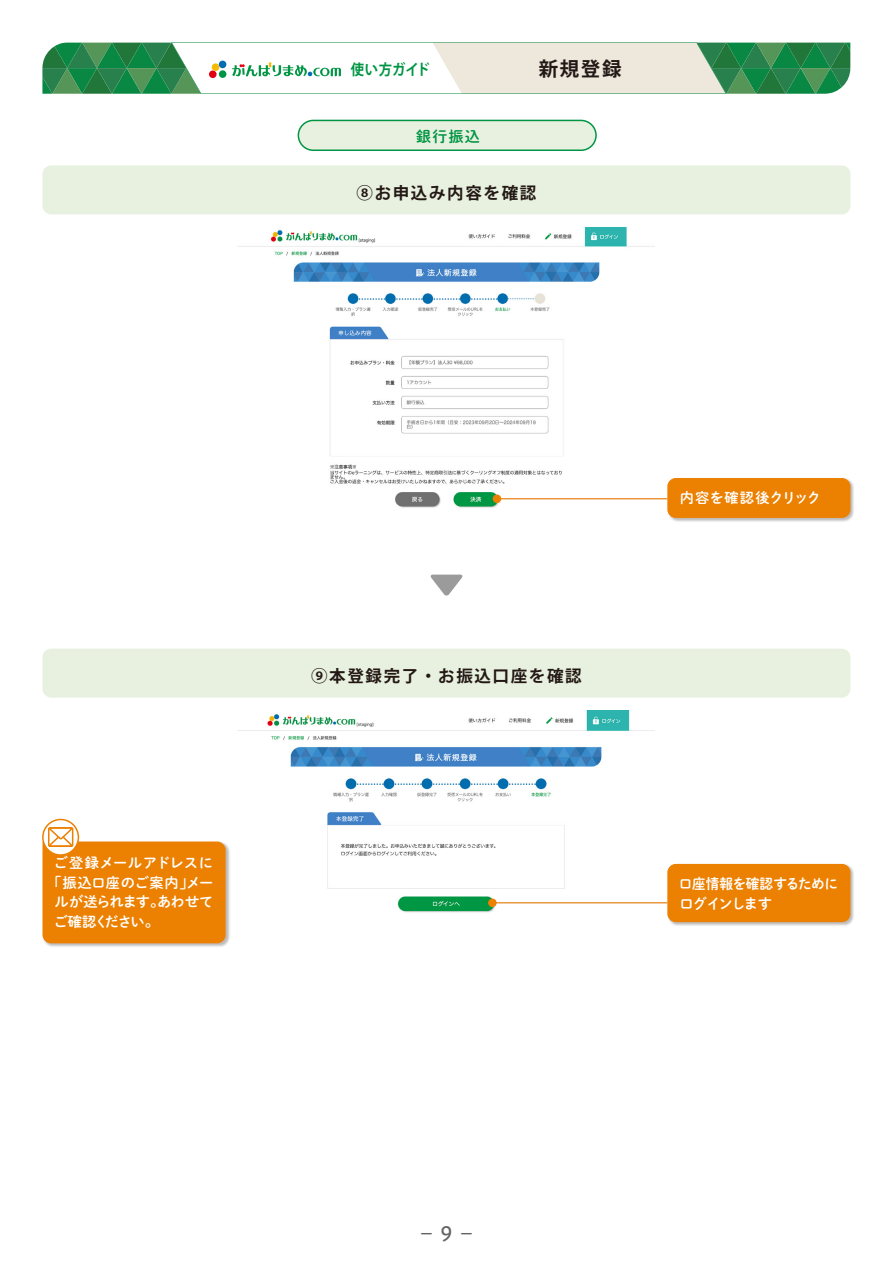
<style>
.page{position:relative;width:893px;height:1263px;background:#fff}
.page>*{position:absolute;margin:0;border:0;box-sizing:border-box;transform-origin:0 0}
.t1{font:700 19.5px "Koz Go Pr 6 N";color:#231815}
.t2{font:19.5px "Hiragino UD Sans R Std N W5";color:#656464}
.t3{font:700 16.5px "Koz Go Pr 6 N";letter-spacing:.1em;color:#231815}
.t4{font:700 15px "Koz Go Pr 6 N";color:#009544;scale:.89 1}
.t5{font:15px "Shuei M Go Std B";color:#009544}
.t6{font:14.25px/19.5px "Shuei M Go Std B";letter-spacing:-.045em;color:#fff;scale:.96 1}
.t7{font:14.25px "Shuei M Go Std B";letter-spacing:.015em;color:#fff}
.t8{font:14.25px "Shuei M Go Std B";letter-spacing:-.045em;color:#fff}
.t9{font:14.25px "Shuei M Go Std B";letter-spacing:.035em;color:#fff}
.t10{font:14.25px "Shuei M Go Std B";letter-spacing:.03em;color:#fff}
.t11{font:14.25px "Shuei M Go Std B";letter-spacing:-.1em;color:#fff}
</style>
<div class="page">
<img style="left:238px;top:710px;width:416px;height:203px">
<img style="left:238px;top:227px;width:416px;height:281px">
<svg style="left:42px;top:42px;width:808px;height:52px"></svg>
<div style="left:209px;top:70px;width:8px;height:8px;background:#e20012;border-radius:50%"></div>
<div style="left:212px;top:63px;width:7px;height:8px;background:#f6bb00;border-radius:50%"></div>
<div style="left:219px;top:61px;width:7px;height:7px;background:#036eb4;border-radius:50%"></div>
<div style="left:219px;top:70px;width:7px;height:8px;background:#009544;border-radius:50%"></div>
<hr style="left:492px;top:902px;width:175px;height:1px;background:#e37600">
<div style="left:488px;top:898px;width:9px;height:9px;background:#ec8000;border-radius:50%"></div>
<img style="left:666px;top:863px;width:188px;height:63px">
<div style="left:667px;top:864px;width:183px;height:58px;background:#ec8000"></div>
<hr style="left:497px;top:498px;width:170px;height:1px;background:#e37600">
<div style="left:493px;top:494px;width:8px;height:9px;background:#ec8000;border-radius:50%"></div>
<img style="left:666px;top:480px;width:188px;height:42px">
<div style="left:667px;top:478px;width:183px;height:40px;background:#ec8000"></div>
<svg style="left:430px;top:575px;width:33px;height:21px"></svg>
<div style="left:42px;top:165px;width:808px;height:49px;background:#e8f1df;border-radius:9px"></div>
<div style="left:42px;top:649px;width:808px;height:48px;background:#e8f1df;border-radius:9px"></div>
<div style="left:298px;top:120px;width:298px;height:30px;background:#e8f1df;border-radius:15px"></div>
<div style="left:298px;top:120px;width:299px;height:31px;border:2px solid #009544;border-radius:15px"></div>
<img style="left:42px;top:842px;width:188px;height:105px">
<svg style="left:43px;top:819px;width:35px;height:36px"></svg>
<div style="left:42px;top:819px;width:37px;height:37px;border:2px solid #ec8000;border-radius:50%"></div>
<svg style="left:43px;top:826px;width:183px;height:117px;background:#ee9123"></svg>
<p class="t4" style="left:351px;top:61px;width:90px">使い方ガイド</p>
<p class="t1" style="left:539px;top:58px;width:84px">新規登録</p>
<p class="t5" style="left:416px;top:125px;width:65px">銀行振込</p>
<p class="t3" style="left:356px;top:183px;width:181px">⑧お申込み内容を確認</p>
<p class="t9" style="left:54px;top:852px;width:161px">ご登録メールアドレスに</p>
<p class="t7" style="left:48px;top:872px;width:167px">「振込口座のご案内」メー</p>
<p class="t8" style="left:55px;top:891px;width:160px">ルが送られます。あわせて</p>
<p class="t11" style="left:54px;top:911px;width:107px">ご確認ください。</p>
<p class="t3" style="left:311px;top:666px;width:272px">⑨本登録完了・お振込口座を確認</p>
<p class="t10" style="left:680px;top:487px;width:143px">内容を確認後クリック</p>
<p class="t6" style="left:679px;top:873px;width:167px">口座情報を確認するためにログインします</p>
<p class="t2" style="left:417px;top:1219px;width:61px">－ 9 －</p>
</div>
